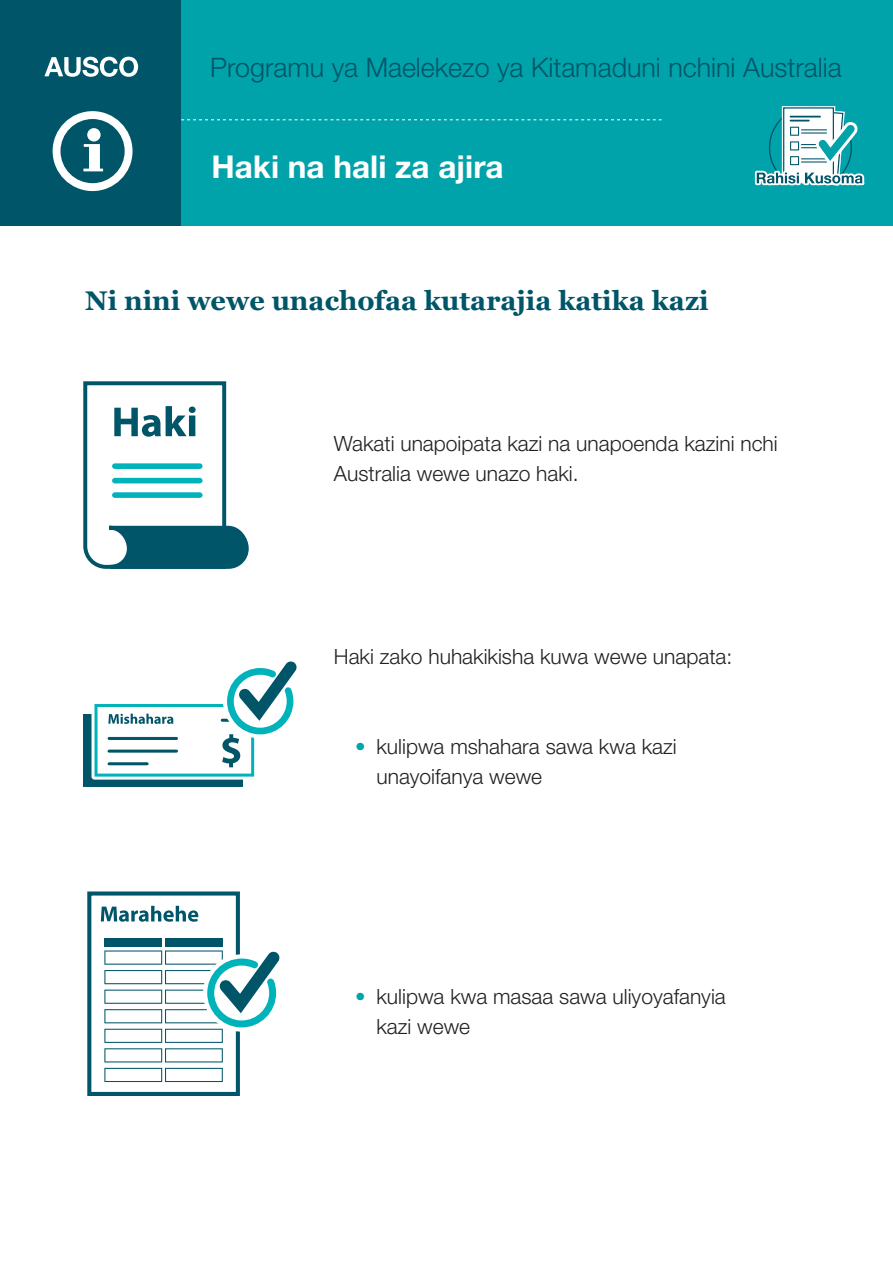
<style>
.page{position:relative;width:893px;height:1263px;background:#fff}
.page>*{position:absolute;margin:0;border:0;box-sizing:border-box;transform-origin:0 0}
.t1{font:700 31.5px "Helvetica Neue LT Std";color:#fff}
.Heading_1___18pt{font:700 27px "Georgia";color:#005568}
.AUSCO_Heading_title{font:300 26.85px "Helvetica Neue LT Std";color:#005568}
.Body_text_14pt{font:300 21px/30px "Helvetica Neue LT Std";color:#231f20}
.s1{color:#00a3aa}
</style>
<div class="page">
<div style="left:0;top:0;width:893px;height:225px;background:#00a3aa"></div>
<svg style="left:181px;top:119px;width:481px;height:1px"></svg>
<div style="left:0;top:0;width:180px;height:225px;background:#005568"></div>
<svg style="left:44px;top:57px;width:94px;height:20px"></svg>
<svg style="left:53px;top:111px;width:80px;height:80px"></svg>
<svg style="left:754px;top:106px;width:111px;height:80px"></svg>
<svg style="left:83px;top:381px;width:166px;height:188px"></svg>
<div style="left:115px;top:463px;width:85px;height:6px;background:#00b2b9"></div>
<div style="left:115px;top:478px;width:85px;height:5px;background:#00b2b9"></div>
<div style="left:115px;top:492px;width:85px;height:6px;background:#00b2b9"></div>
<div style="left:83px;top:714px;width:160px;height:73px;background:#005568"></div>
<svg style="left:92px;top:661px;width:205px;height:119px"></svg>
<div style="left:87px;top:891px;width:153px;height:205px;border:4px solid #005568"></div>
<svg style="left:101px;top:906px;width:97px;height:16px"></svg>
<div style="left:105px;top:938px;width:57px;height:8px;background:#005568"></div>
<div style="left:165px;top:938px;width:58px;height:8px;background:#005568"></div>
<svg style="left:104px;top:1068px;width:119px;height:14px"></svg>
<svg style="left:104px;top:950px;width:176px;height:112px"></svg>
<h1 class="AUSCO_Heading_title" style="left:210px;top:51px;width:633px">Programu ya Maelekezo ya Kitamaduni nchini Australia</h1>
<h1 class="t1" style="left:212px;top:147px;width:294px">Haki na hali za ajira</h1>
<p class="Heading_1___18pt" style="left:85px;top:283px;width:625px">Ni nini wewe unachofaa kutarajia katika kazi</p>
<p class="Body_text_14pt" style="left:334px;top:428px;width:445px">Wakati unapoipata kazi na unapoenda kazini nchi<br>Australia wewe unazo haki.</p>
<p class="Body_text_14pt" style="left:334px;top:641px;width:400px">Haki zako huhakikisha kuwa wewe unapata:</p>
<p class="Body_text_14pt" style="left:376px;top:731px;width:302px;text-indent:-21px"><span class="s1">•</span> kulipwa mshahara sawa kwa kazi unayoifanya wewe</p>
<p class="Body_text_14pt" style="left:376px;top:981px;width:351px;text-indent:-21px"><span class="s1">•</span> kulipwa kwa masaa sawa uliyoyafanyia kazi wewe</p>
</div>
